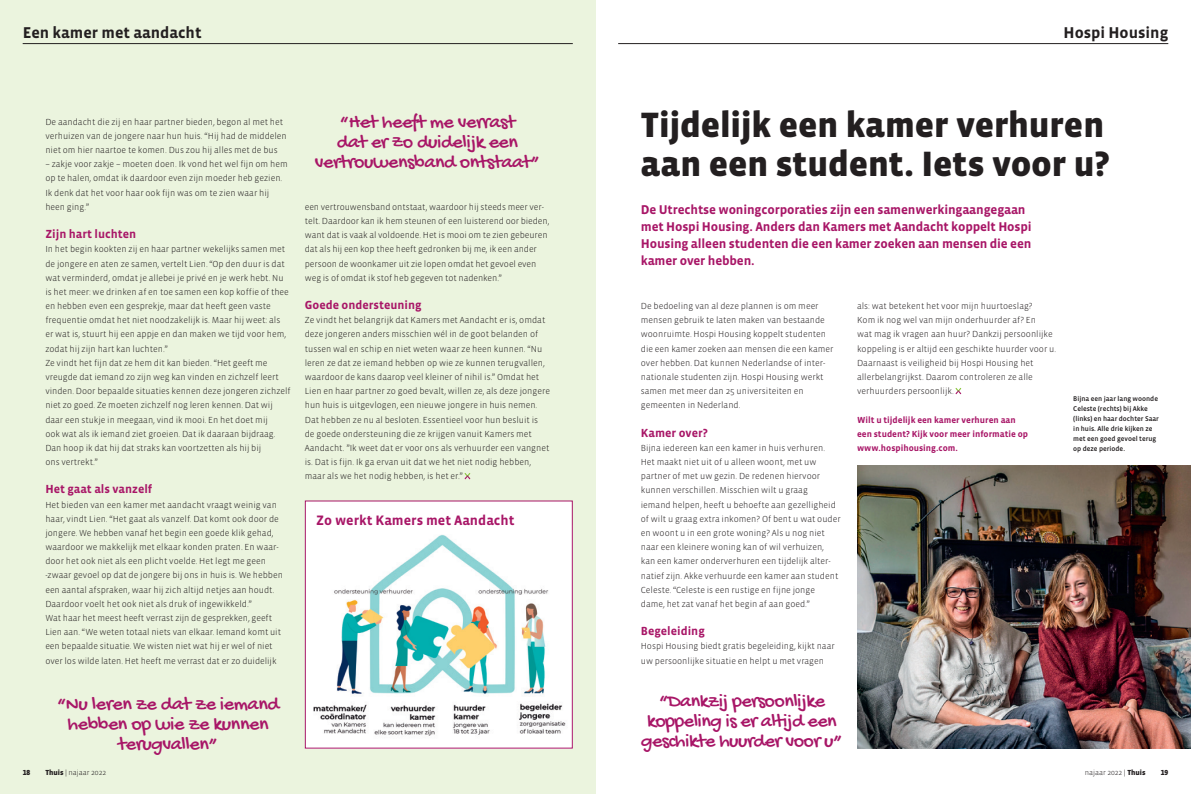
<style>
.page{position:relative;width:1191px;height:794px;background:#fff}
.page>*{position:absolute;margin:0;border:0;box-sizing:border-box;transform-origin:0 0}
.t1{font:900 36px/38.5px "Vista Sans OT";letter-spacing:-.005em;color:#231f20}
.t2{font:20px/20px "Gochi Hand";letter-spacing:-.02em;color:#a81667;text-align:center}
.t3{font:700 16px "Vista Sans OT";color:#231f20}
.t4{font:700 14px "Vista Sans OT";color:#a81667}
.t5{font:700 13px/17px "Vista Sans OT";letter-spacing:-.01em;color:#a81667}
.t6{font:700 12px "Vista Sans OT";color:#a81667}
.t7{font:300 9px/14.2px "Vista Sans OT";color:#231f20}
.t8{font:700 9px/14.2px "Vista Sans OT";color:#a81667}
.t9{font:300 7.5px "Vista Sans OT";color:#231f20}
.t10{font:900 7.5px "Vista Sans OT";color:#231f20}
.t11{font:500 7px/10px "Vista Sans OT";color:#231f20}
.s1{font-size:17.2px}
.s2{font-weight:900}
</style>
<div class="page">
<div style="left:0;top:0;width:595px;height:794px;background:#ebf4de"></div>
<hr style="left:23px;top:43px;width:550px;height:1px;background:#231f20">
<svg style="left:464px;top:473px;width:6px;height:6px"></svg>
<div style="left:305px;top:501px;width:267px;height:247px;background:#fff"></div>
<img style="left:313px;top:535px;width:253px;height:201px">
<div style="left:305px;top:500px;width:268px;height:248px;border:1px solid #a81667"></div>
<div style="left:310px;top:543px;width:94px;height:18px;background:#fff"></div>
<hr style="left:618px;top:43px;width:550px;height:1px;background:#231f20">
<svg style="left:955px;top:388px;width:6px;height:6px"></svg>
<img style="left:857px;top:465px;width:334px;height:283px">
<h3 class="t3" style="left:23px;top:24px;width:180px">Een kamer met aandacht</h3>
<p class="t7" style="left:45px;top:115px;width:243px">De aandacht die zij en haar partner bieden, begon al met het verhuizen van de jongere naar hun huis. “Hij had de middelen niet om hier naartoe te komen. Dus zou hij alles met de bus</p>
<p class="t7" style="left:45px;top:157px;width:244px">– zakje voor zakje – moeten doen. Ik vond het wel fijn om hem op te halen, omdat ik daardoor even zijn moeder heb gezien.<br>Ik denk dat het voor haar ook fijn was om te zien waar hij heen ging.”</p>
<h3 class="t6" style="left:45px;top:228px;width:92px">Zijn hart luchten</h3>
<p class="t7" style="left:45px;top:242px;width:247px">In het begin kookten zij en haar partner wekelijks samen met de jongere en aten ze samen, vertelt Lien. “Op den duur is dat wat verminderd, omdat je allebei je privé en je werk hebt. Nu is het meer: we drinken af en toe samen een kop koffie of thee en hebben even een gesprekje, maar dat heeft geen vaste frequentie omdat het niet noodzakelijk is. Maar hij weet: als er wat is, stuurt hij een appje en dan maken we tijd voor hem, zodat hij zijn hart kan luchten.”<br>Ze vindt het fijn dat ze hem dit kan bieden. “Het geeft me vreugde dat iemand zo zijn weg kan vinden en zichzelf leert vinden. Door bepaalde situaties kennen deze jongeren zichzelf niet zo goed. Ze moeten zichzelf nog leren kennen. Dat wij daar een stukje in meegaan, vind ik mooi. En het doet mij<br>ook wat als ik iemand ziet groeien. Dat ik daaraan bijdraag.<br>Dan hoop ik dat hij dat straks kan voortzetten als hij bij<br>ons vertrekt.”</p>
<h3 class="t6" style="left:45px;top:483px;width:108px">Het gaat als vanzelf</h3>
<p class="t7" style="left:45px;top:497px;width:239px">Het bieden van een kamer met aandacht vraagt weinig van haar, vindt Lien. “Het gaat als vanzelf. Dat komt ook door de jongere. We hebben vanaf het begin een goede klik gehad, waardoor we makkelijk met elkaar konden praten. En waar&shy;door het ook niet als een plicht voelde. Het legt me geen ‑zwaar gevoel op dat de jongere bij ons in huis is. We hebben een aantal afspraken, waar hij zich altijd netjes aan houdt.<br>Daardoor voelt het ook niet als druk of ingewikkeld.”<br>Wat haar het meest heeft verrast zijn de gesprekken, geeft Lien aan. “We weten totaal niets van elkaar. Iemand komt uit een bepaalde situatie. We wisten niet wat hij er wel of niet over los wilde laten. Het heeft me verrast dat er zo duidelijk</p>
<h2 class="t2" style="left:57px;top:695px;width:224px">“Nu leren <span class="s1">z</span>e dat <span class="s1">z</span>e iemand hebben op wie <span class="s1">z</span>e kunnen terugvallen”</h2>
<h2 class="t2" style="left:315px;top:113px;width:227px">“Het heeft me verrast<br>dat er <span class="s1">z</span>o duidelijk een vertrouwensband ontstaat”</h2>
<p class="t7" style="left:305px;top:200px;width:246px">een vertrouwensband ontstaat, waardoor hij steeds meer ver&shy;telt. Daardoor kan ik hem steunen of een luisterend oor bieden, want dat is vaak al voldoende. Het is mooi om te zien gebeuren dat als hij een kop thee heeft gedronken bij me, ik een ander persoon de woonkamer uit zie lopen omdat het gevoel even weg is of omdat ik stof heb gegeven tot nadenken.”</p>
<h3 class="t6" style="left:305px;top:299px;width:118px">Goede ondersteuning</h3>
<p class="t7" style="left:305px;top:313px;width:247px">Ze vindt het belangrijk dat Kamers met Aandacht er is, omdat deze jongeren anders misschien wél in de goot belanden of tussen wal en schip en niet weten waar ze heen kunnen. “Nu leren ze dat ze iemand hebben op wie ze kunnen terugvallen, waardoor de kans daarop veel kleiner of nihil is.” Omdat het Lien en haar partner zo goed bevalt, willen ze, als deze jongere hun huis is uitgevlogen, een nieuwe jongere in huis nemen.<br>Dat hebben ze nu al besloten. Essentieel voor hun besluit is de goede ondersteuning die ze krijgen vanuit Kamers met Aandacht. ”Ik weet dat er voor ons als verhuurder een vangnet is. Dat is fijn. Ik ga ervan uit dat we het niet nodig hebben, maar als we het nodig hebben, is het er.”</p>
<h3 class="t4" style="left:316px;top:513px;width:200px">Zo werkt Kamers met Aandacht</h3>
<h3 class="t3" style="left:1063px;top:24px;width:106px">Hospi Housing</h3>
<h1 class="t1" style="left:641px;top:106px;width:470px">Tijdelijk een kamer verhuren aan een student. Iets voor u?</h1>
<h3 class="t5" style="left:641px;top:201px;width:392px">De Utrechtse woningcorporaties zijn een samenwerkingaangegaan met Hospi Housing. Anders dan Kamers met Aandacht koppelt Hospi Housing alleen studenten die een kamer zoeken aan mensen die een kamer over hebben.</h3>
<p class="t7" style="left:641px;top:299px;width:194px">De bedoeling van al deze plannen is om meer mensen gebruik te laten maken van bestaande woonruimte. Hospi Housing koppelt studenten die een kamer zoeken aan mensen die een kamer over hebben. Dat kunnen Nederlandse of inter&shy;nationale studenten zijn. Hospi Housing werkt samen met meer dan 25 universiteiten en gemeenten in Nederland.</p>
<h3 class="t6" style="left:641px;top:426px;width:69px">Kamer over?</h3>
<p class="t7" style="left:641px;top:441px;width:201px">Bijna iedereen kan een kamer in huis verhuren.<br>Het maakt niet uit of u alleen woont, met uw partner of met uw gezin. De redenen hiervoor kunnen verschillen. Misschien wilt u graag<br>iemand helpen, heeft u behoefte aan gezelligheid of wilt u graag extra inkomen? Of bent u wat ouder en woont u in een grote woning? Als u nog niet naar een kleinere woning kan of wil verhuizen, kan een kamer onderverhuren een tijdelijk alter&shy;natief zijn. Akke verhuurde een kamer aan student Celeste. “Celeste is een rustige en fijne jonge dame, het zat vanaf het begin af aan goed.”</p>
<h3 class="t6" style="left:641px;top:625px;width:65px">Begeleiding</h3>
<p class="t7" style="left:641px;top:639px;width:195px">Hospi Housing biedt gratis begeleiding, kijkt naar uw persoonlijke situatie en helpt u met vragen</p>
<p class="t7" style="left:857px;top:299px;width:200px">als: wat betekent het voor mijn huurtoeslag?<br>Kom ik nog wel van mijn onderhuurder af? En<br>wat mag ik vragen aan huur? Dankzij persoonlijke koppeling is er altijd een geschikte huurder voor u.<br>Daarnaast is veiligheid bij Hospi Housing het allerbelangrijkst. Daarom controleren ze alle verhuurders persoonlijk.</p>
<p class="t8" style="left:857px;top:412px;width:172px">Wilt u tijdelijk een kamer verhuren aan een student? Kijk voor meer informatie op www.hospihousing.com.</p>
<p class="t11" style="left:1073px;top:393px;width:87px">Bijna een jaar lang woonde<br>Celeste (rechts) bij Akke (links) en haar dochter Saar in huis. Alle drie kijken ze met een goed gevoel terug op deze periode.</p>
<h2 class="t2" style="left:641px;top:692px;width:203px">“Dank<span class="s1">z</span>ij persoonlijke koppeling is er altijd een geschikte huurder voor u”</h2>
<p class="t10" style="left:23px;top:768px;width:9px">18</p>
<p class="t9" style="left:45px;top:768px;width:62px"><span class="s2">Thuis</span> | najaar 2022</p>
<p class="t9" style="left:1084px;top:768px;width:62px">najaar 2022 | <span class="s2">Thuis</span></p>
<p class="t10" style="left:1160px;top:768px;width:9px">19</p>
</div>
